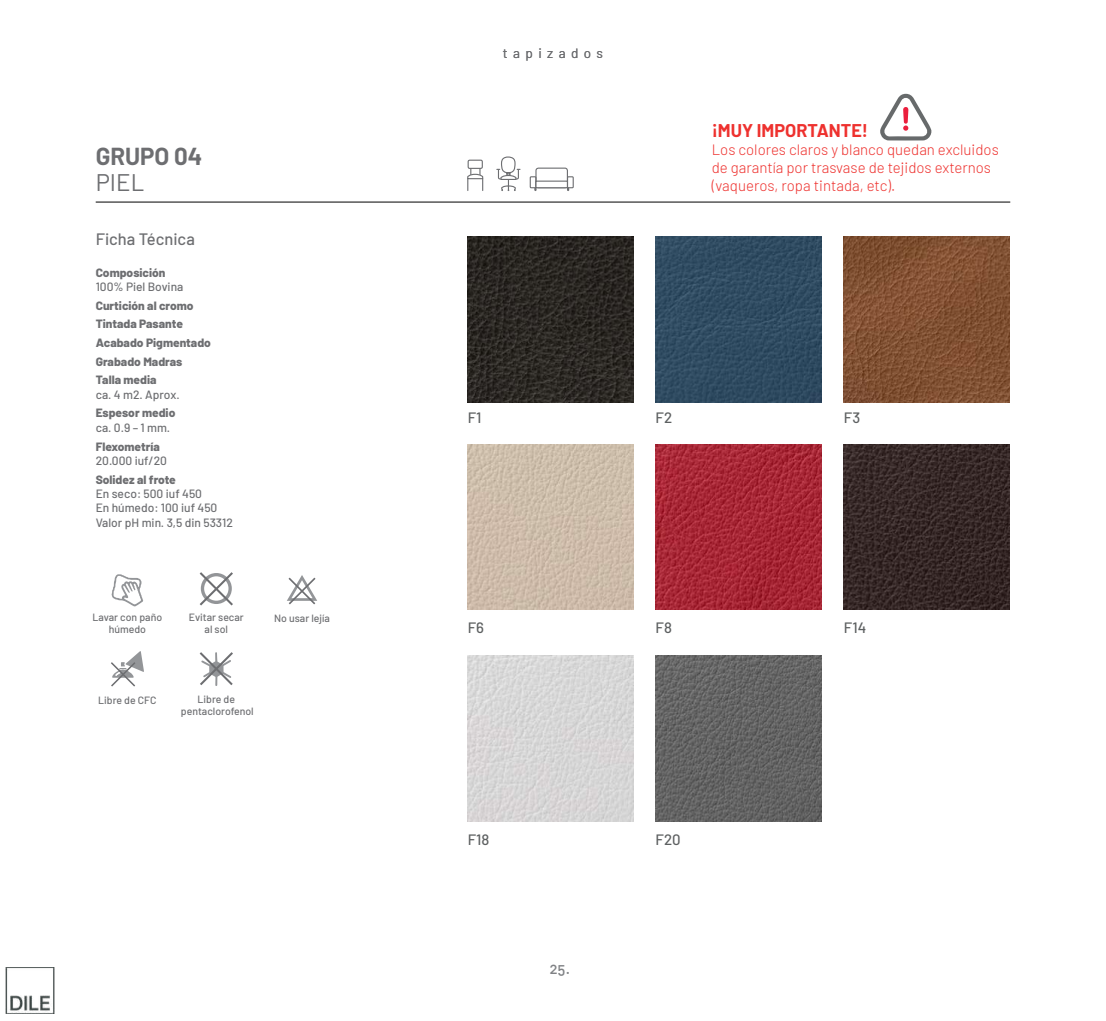
<style>
.page{position:relative;width:1106px;height:1021px;background:#fff}
.page>*{position:absolute;margin:0;border:0;box-sizing:border-box;transform-origin:0 0}
.t1{font:700 24px "Barlow";color:#6d6e71}
.t2{font:24px "Barlow";color:#6d6e71}
.t3{font:700 18px "Barlow";color:#ee312e}
.t4{font:500 16.5px "Barlow";color:#6d6e71}
.t5{font:300 15px/18px "Barlow";color:#ee312e}
.t6{font:500 15px "Barlow";color:#5d6061}
.t7{font:15px "DIN Medium Alternate";color:#808285}
.t8{font:13.5px "Barlow";letter-spacing:.4em;color:#6d6e71}
.t9{font:800 12px/18.6px "Barlow";color:#6d6e71}
.t10{font:500 12px/14.4px "Barlow";color:#6d6e71}
.t11{font:500 10.5px/12px "Barlow";color:#6d6e71;text-align:center}
</style>
<div class="page">
<hr style="left:96px;top:202px;width:914px;height:1px;background:#000">
<svg style="left:497px;top:156px;width:23px;height:35px"></svg>
<div style="left:535px;top:167px;width:33px;height:21px;border:1px solid #6d6e71;border-radius:3px"></div>
<div style="left:567px;top:176px;width:7px;height:12px;border:1px solid #6d6e71"></div>
<div style="left:529px;top:176px;width:7px;height:12px;border:1px solid #6d6e71"></div>
<div style="left:535px;top:180px;width:33px;height:8px;background:#fff;border:1px solid #6d6e71"></div>
<svg style="left:467px;top:169px;width:17px;height:21px"></svg>
<div style="left:467px;top:160px;width:16px;height:9px;border:1px solid #6d6e71"></div>
<svg style="left:287px;top:575px;width:30px;height:29px"></svg>
<svg style="left:200px;top:572px;width:33px;height:33px"></svg>
<svg style="left:112px;top:574px;width:31px;height:32px"></svg>
<svg style="left:200px;top:652px;width:33px;height:34px"></svg>
<svg style="left:111px;top:651px;width:33px;height:35px"></svg>
<img style="left:467px;top:236px;width:166px;height:166px">
<img style="left:655px;top:236px;width:166px;height:166px">
<img style="left:844px;top:236px;width:165px;height:166px">
<img style="left:467px;top:444px;width:166px;height:166px">
<img style="left:655px;top:444px;width:166px;height:166px">
<img style="left:844px;top:444px;width:165px;height:166px">
<img style="left:467px;top:655px;width:166px;height:166px">
<img style="left:655px;top:655px;width:166px;height:166px">
<svg style="left:880px;top:94px;width:51px;height:46px"></svg>
<img style="left:6px;top:967px;width:48px;height:46px">
<h1 class="t1" style="left:96px;top:139px;width:108px">GRUPO 04</h1>
<h1 class="t2" style="left:96px;top:165px;width:50px">PIEL</h1>
<h3 class="t4" style="left:96px;top:227px;width:101px">Ficha Técnica</h3>
<p class="t9" style="left:96px;top:262px;width:71px">Composición</p>
<p class="t10" style="left:96px;top:278px;width:89px">100% Piel Bovina</p>
<p class="t9" style="left:96px;top:295px;width:117px">Curtición al cromo<br>Tintada Pasante<br>Acabado Pigmentado<br>Grabado Madras<br>Talla media</p>
<p class="t10" style="left:96px;top:386px;width:85px">ca. 4 m2. Aprox.</p>
<p class="t9" style="left:96px;top:403px;width:81px">Espesor medio</p>
<p class="t10" style="left:96px;top:419px;width:76px">ca. 0.9 – 1 mm.</p>
<p class="t9" style="left:96px;top:436px;width:66px">Flexometría</p>
<p class="t10" style="left:96px;top:452px;width:73px">20.000 iuf/20</p>
<p class="t9" style="left:96px;top:469px;width:82px">Solidez al frote</p>
<p class="t10" style="left:96px;top:485px;width:139px">En seco: 500 iuf 450<br>En húmedo: 100 iuf 450<br>Valor pH min. 3,5 din 53312</p>
<p class="t11" style="left:93px;top:610px;width:71px">Lavar con paño húmedo</p>
<p class="t11" style="left:189px;top:610px;width:56px">Evitar secar</p>
<p class="t11" style="left:274px;top:611px;width:57px">No usar lejía</p>
<p class="t11" style="left:205px;top:622px;width:25px">al sol</p>
<p class="t11" style="left:98px;top:693px;width:60px">Libre de CFC</p>
<p class="t11" style="left:181px;top:692px;width:74px">Libre de pentaclorofenol</p>
<p class="t8" style="left:503px;top:43px;width:102px">tapizados</p>
<h2 class="t3" style="left:711px;top:117px;width:158px">¡MUY IMPORTANTE!</h2>
<p class="t5" style="left:711px;top:140px;width:288px">Los colores claros y blanco quedan excluidos de garantía por trasvase de tejidos externos (vaqueros, ropa tintada, etc).</p>
<p class="t6" style="left:467px;top:406px;width:15px">F1</p>
<p class="t6" style="left:655px;top:406px;width:18px">F2</p>
<p class="t6" style="left:844px;top:406px;width:18px">F3</p>
<p class="t6" style="left:467px;top:616px;width:18px">F6</p>
<p class="t6" style="left:655px;top:616px;width:18px">F8</p>
<p class="t6" style="left:844px;top:616px;width:24px">F14</p>
<p class="t6" style="left:467px;top:828px;width:23px">F18</p>
<p class="t6" style="left:655px;top:828px;width:27px">F20</p>
<p class="t7" style="left:549px;top:958px;width:22px">25.</p>
</div>
